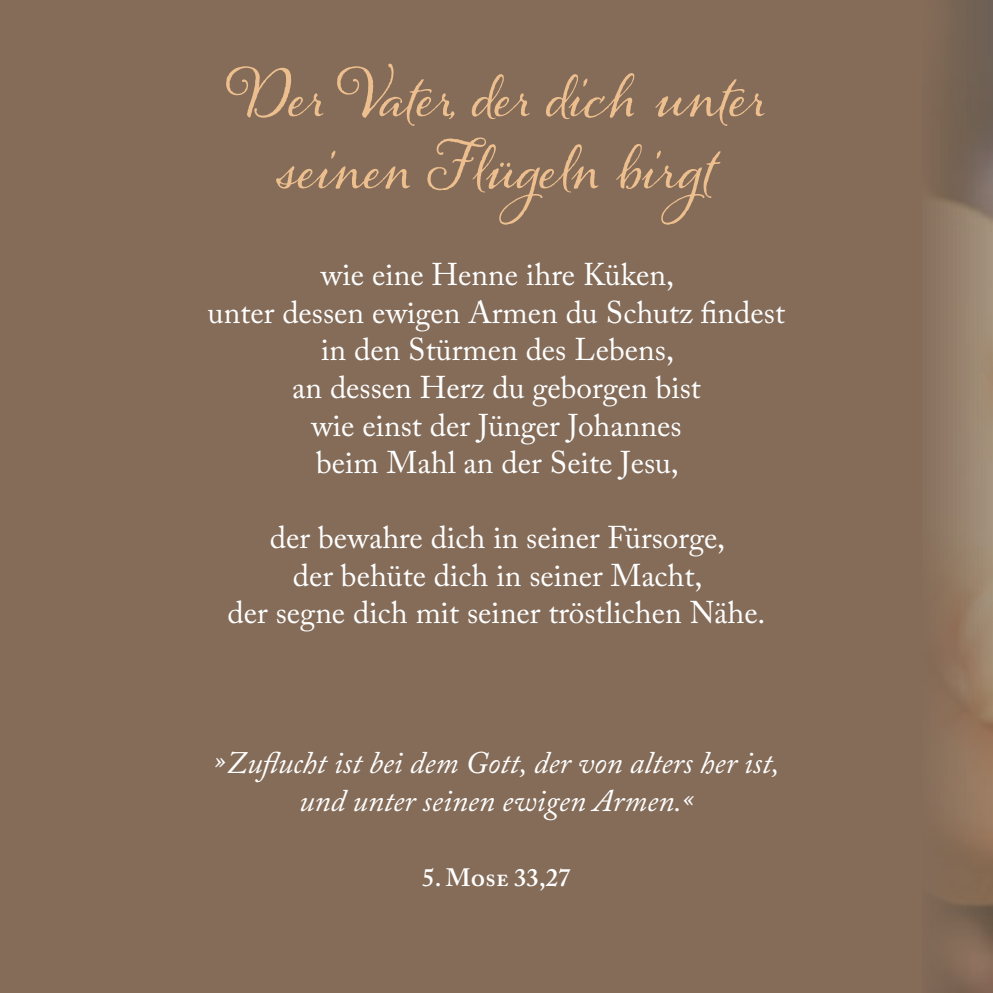
<style>
.page{position:relative;width:993px;height:993px;background:#fff}
.page>*{position:absolute;margin:0;border:0;box-sizing:border-box;transform-origin:0 0}
.t1{font:60px/72px "Alana PRO";color:#eebf8e;text-align:center}
.t2{font:31.25px/37.5px "Adobe Caslon Pro";color:#fff;text-align:center}
.t3{font:italic 31.25px/37.5px "Adobe Caslon Pro";color:#fff;text-align:center}
.t4{font:600 25px "Adobe Caslon Pro";color:#fff}
</style>
<div class="page">
<div style="left:0;top:0;width:992px;height:992px;background:#846c59"></div>
<img style="left:936px;top:0;width:56px;height:992px">
<h1 class="t1" style="left:229px;top:65px;width:537px">Der Vater, der dich unter seinen Flügeln birgt</h1>
<p class="t2" style="left:208px;top:256px;width:578px">wie eine Henne ihre Küken,<br>unter dessen ewigen Armen du Schutz findest in den Stürmen des Lebens,<br>an dessen Herz du geborgen bist<br>wie einst der Jünger Johannes<br>beim Mahl an der Seite Jesu,</p>
<p class="t2" style="left:227px;top:518px;width:539px">der bewahre dich in seiner Fürsorge,<br>der behüte dich in seiner Macht,<br>der segne dich mit seiner tröstlichen Nähe.</p>
<p class="t3" style="left:214px;top:743px;width:566px">»Zuflucht ist bei dem Gott, der von alters her ist, und unter seinen ewigen Armen.«</p>
<p class="t4" style="left:422px;top:862px;width:150px">5. Mose 33,27</p>
</div>
